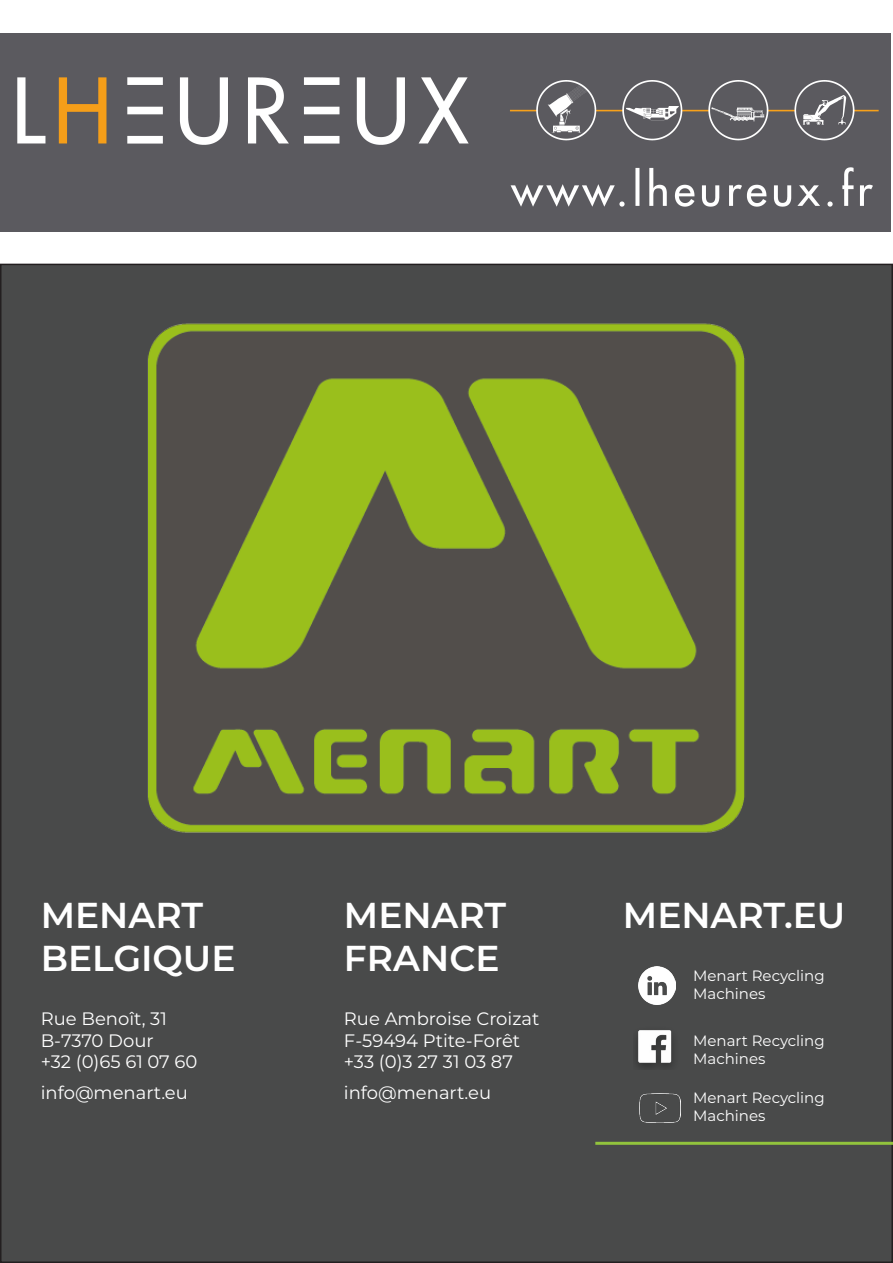
<style>
.page{position:relative;width:893px;height:1263px;background:#fff}
.page>*{position:absolute;margin:0;border:0;box-sizing:border-box;transform-origin:0 0}
.t1{font:600 36px "Montserrat";color:#fff}
.t2{font:18px "Montserrat";color:#fff}
.t3{font:15px/18px "Montserrat";color:#fff}
</style>
<div class="page">
<div style="left:1px;top:264px;width:891px;height:998px;background:#494a4a"></div>
<img style="left:132px;top:264px;width:629px;height:569px">
<img style="left:638px;top:966px;width:38px;height:39px">
<img style="left:636px;top:1030px;width:37px;height:39px">
<hr style="left:595px;top:1142px;width:298px;height:3px;background:#92c33d">
<img style="left:640px;top:1093px;width:40px;height:29px">
<img style="left:0;top:34px;width:891px;height:198px">
<p class="t1" style="left:41px;top:889px;width:164px">MENART</p>
<p class="t1" style="left:41px;top:933px;width:196px">BELGIQUE</p>
<p class="t2" style="left:41px;top:1006px;width:128px">Rue Benoît, 31</p>
<p class="t2" style="left:41px;top:1028px;width:114px">B-7370 Dour</p>
<p class="t2" style="left:41px;top:1049px;width:158px">+32 (0)65 61 07 60</p>
<p class="t2" style="left:41px;top:1080px;width:149px">info@menart.eu</p>
<p class="t1" style="left:344px;top:889px;width:164px">MENART</p>
<p class="t1" style="left:344px;top:933px;width:157px">FRANCE</p>
<p class="t2" style="left:344px;top:1006px;width:197px">Rue Ambroise Croizat</p>
<p class="t2" style="left:344px;top:1028px;width:178px">F-59494 Ptite-Forêt</p>
<p class="t2" style="left:344px;top:1049px;width:171px">+33 (0)3 27 31 03 87</p>
<p class="t2" style="left:344px;top:1080px;width:149px">info@menart.eu</p>
<p class="t1" style="left:623px;top:889px;width:224px">MENART.EU</p>
<p class="t3" style="left:693px;top:966px;width:133px">Menart Recycling<br>Machines</p>
<p class="t3" style="left:693px;top:1031px;width:133px">Menart Recycling<br>Machines</p>
<p class="t3" style="left:693px;top:1088px;width:133px">Menart Recycling<br>Machines</p>
</div>
